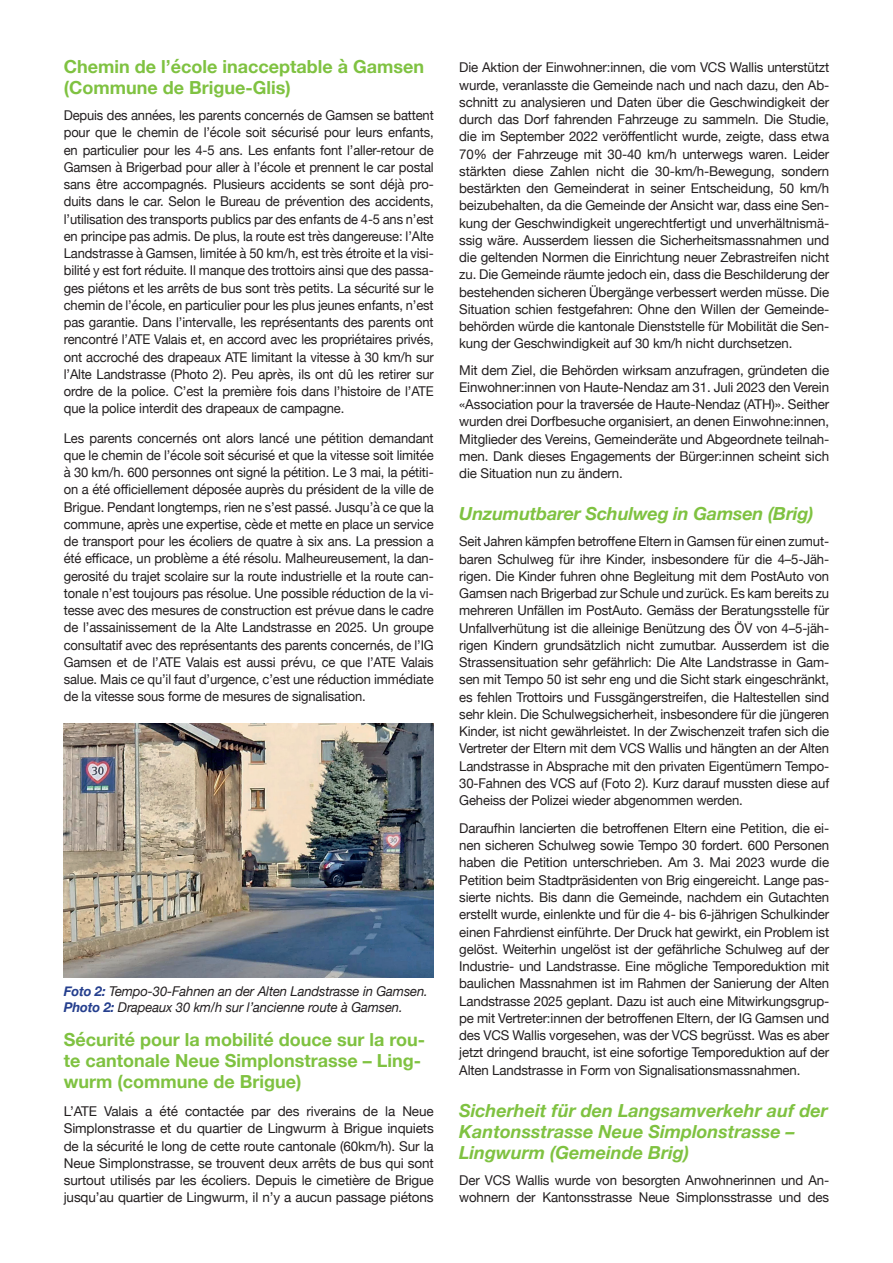
<style>
.page{position:relative;width:893px;height:1263px;background:#fff}
.page>*{position:absolute;margin:0;border:0;box-sizing:border-box;transform-origin:0 0}
.t1{font:700 18px/21px "Helvetica Neue";color:#7fc241}
.t2{font:italic 700 18px/21px "Helvetica Neue";color:#7fc241}
.t3{font:13.5px/17.2px "Helvetica Neue";letter-spacing:-.01em;color:#231f20;text-align:justify}
.t4{font:13.5px/17.2px "Helvetica Neue";letter-spacing:-.01em;color:#231f20;text-align:justify;scale:.96 1}
.t5{font:italic 13.5px/16.5px "Helvetica Neue";letter-spacing:-.01em;color:#231f20}
.s1{font-weight:700;color:#253f8e}
</style>
<div class="page">
<img style="left:64px;top:723px;width:370px;height:254px">
<h1 class="t1" style="left:64px;top:56px;width:362px">Chemin de l’école inacceptable à Gamsen (Commune de Brigue-Glis)</h1>
<p class="t4" style="left:64px;top:107px;width:387px">Depuis des années, les parents concernés de Gamsen se battent pour que le chemin de l’école soit sécurisé pour leurs enfants, en particulier pour les 4-5 ans. Les enfants font l’aller-retour de Gamsen à Brigerbad pour aller à l’école et prennent le car postal sans être accompagnés. Plusieurs accidents se sont déjà pro&shy;duits dans le car. Selon le Bureau de prévention des accidents, l’utilisation des transports publics par des enfants de 4-5 ans n’est en principe pas admis. De plus, la route est très dangereuse: l’Alte Landstrasse à Gamsen, limitée à 50 km/h, est très étroite et la visi&shy;bilité y est fort réduite. Il manque des trottoirs ainsi que des passa&shy;ges piétons et les arrêts de bus sont très petits. La sécurité sur le chemin de l’école, en particulier pour les plus jeunes enfants, n’est pas garantie. Dans l’intervalle, les représentants des parents ont rencontré l’ATE Valais et, en accord avec les propriétaires privés, ont accroché des drapeaux ATE limitant la vitesse à 30 km/h sur l’Alte Landstrasse (Photo 2). Peu après, ils ont dû les retirer sur ordre de la police. C’est la première fois dans l’histoire de l’ATE que la police interdit des drapeaux de campagne.</p>
<p class="t4" style="left:64px;top:430px;width:387px">Les parents concernés ont alors lancé une pétition demandant que le chemin de l’école soit sécurisé et que la vitesse soit limitée à 30 km/h. 600 personnes ont signé la pétition. Le 3 mai, la pétiti&shy;on a été officiellement déposée auprès du président de la ville de Brigue. Pendant longtemps, rien ne s’est passé. Jusqu’à ce que la commune, après une expertise, cède et mette en place un service de transport pour les écoliers de quatre à six ans. La pression a été efficace, un problème a été résolu. Malheureusement, la dan&shy;gerosité du trajet scolaire sur la route industrielle et la route can&shy;tonale n’est toujours pas résolue. Une possible réduction de la vi&shy;tesse avec des mesures de construction est prévue dans le cadre de l’assainissement de la Alte Landstrasse en 2025. Un groupe consultatif avec des représentants des parents concernés, de l’IG Gamsen et de l’ATE Valais est aussi prévu, ce que l’ATE Valais salue. Mais ce qu’il faut d’urgence, c’est une réduction immédiate de la vitesse sous forme de mesures de signalisation.</p>
<p class="t5" style="left:64px;top:983px;width:366px"><span class="s1">Foto 2:</span> Tempo-30-Fahnen an der Alten Landstrasse in Gamsen.<br><span class="s1">Photo 2:</span> Drapeaux 30 km/h sur l’ancienne route à Gamsen.</p>
<h1 class="t1" style="left:64px;top:1030px;width:363px">Sécurité pour la mobilité douce sur la rou&shy;te cantonale Neue Simplonstrasse – Ling&shy;wurm (commune de Brigue)</h1>
<p class="t3" style="left:64px;top:1103px;width:371px">L’ATE Valais a été contactée par des riverains de la Neue Simplonstrasse et du quartier de Lingwurm à Brigue inquiets de la sécurité le long de cette route cantonale (60km/h). Sur la Neue Simplonstrasse, se trouvent deux arrêts de bus qui sont surtout utilisés par les écoliers. Depuis le cimetière de Brigue jusqu’au quartier de Lingwurm, il n’y a aucun passage piétons</p>
<p class="t3" style="left:459px;top:60px;width:371px">Die Aktion der Einwohner:innen, die vom VCS Wallis unterstützt wurde, veranlasste die Gemeinde nach und nach dazu, den Ab&shy;schnitt zu analysieren und Daten über die Geschwindigkeit der durch das Dorf fahrenden Fahrzeuge zu sammeln. Die Studie, die im September 2022 veröffentlicht wurde, zeigte, dass etwa 70% der Fahrzeuge mit 30-40 km/h unterwegs waren. Leider stärkten diese Zahlen nicht die 30-km/h-Bewegung, sondern bestärkten den Gemeinderat in seiner Entscheidung, 50 km/h beizubehalten, da die Gemeinde der Ansicht war, dass eine Sen&shy;kung der Geschwindigkeit ungerechtfertigt und unverhältnismä&shy;ssig wäre. Ausserdem liessen die Sicherheitsmassnahmen und die geltenden Normen die Einrichtung neuer Zebrastreifen nicht zu. Die Gemeinde räumte jedoch ein, dass die Beschilderung der bestehenden sicheren Übergänge verbessert werden müsse. Die Situation schien festgefahren: Ohne den Willen der Gemeinde&shy;behörden würde die kantonale Dienststelle für Mobilität die Sen&shy;kung der Geschwindigkeit auf 30 km/h nicht durchsetzen.</p>
<p class="t3" style="left:459px;top:362px;width:371px">Mit dem Ziel, die Behörden wirksam anzufragen, gründeten die Einwohner:innen von Haute-Nendaz am 31. Juli 2023 den Verein «Association pour la traversée de Haute-Nendaz (ATH)». Seither wurden drei Dorfbesuche organisiert, an denen Einwohne:innen, Mitglieder des Vereins, Gemeinderäte und Abgeordnete teilnah&shy;men. Dank dieses Engagements der Bürger:innen scheint sich die Situation nun zu ändern.</p>
<h1 class="t2" style="left:459px;top:504px;width:356px">Unzumutbarer Schulweg in Gamsen (Brig)</h1>
<p class="t3" style="left:459px;top:534px;width:371px">Seit Jahren kämpfen betroffene Eltern in Gamsen für einen zumut&shy;baren Schulweg für ihre Kinder, insbesondere für die 4–5-Jäh&shy;rigen. Die Kinder fuhren ohne Begleitung mit dem PostAuto von Gamsen nach Brigerbad zur Schule und zurück. Es kam bereits zu mehreren Unfällen im PostAuto. Gemäss der Beratungsstelle für Unfallverhütung ist die alleinige Benützung des ÖV von 4–5-jäh&shy;rigen Kindern grundsätzlich nicht zumutbar. Ausserdem ist die Strassensituation sehr gefährlich: Die Alte Landstrasse in Gam&shy;sen mit Tempo 50 ist sehr eng und die Sicht stark eingeschränkt, es fehlen Trottoirs und Fussgängerstreifen, die Haltestellen sind sehr klein. Die Schulwegsicherheit, insbesondere für die jüngeren Kinder, ist nicht gewährleistet. In der Zwischenzeit trafen sich die Vertreter der Eltern mit dem VCS Wallis und hängten an der Alten Landstrasse in Absprache mit den privaten Eigentümern Tempo-30-Fahnen des VCS auf (Foto 2). Kurz darauf mussten diese auf Geheiss der Polizei wieder abgenommen werden.</p>
<p class="t3" style="left:459px;top:820px;width:371px">Daraufhin lancierten die betroffenen Eltern eine Petition, die ei&shy;nen sicheren Schulweg sowie Tempo 30 fordert. 600 Personen haben die Petition unterschrieben. Am 3. Mai 2023 wurde die Petition beim Stadtpräsidenten von Brig eingereicht. Lange pas&shy;sierte nichts. Bis dann die Gemeinde, nachdem ein Gutachten erstellt wurde, einlenkte und für die 4- bis 6-jährigen Schulkinder einen Fahrdienst einführte. Der Druck hat gewirkt, ein Problem ist gelöst. Weiterhin ungelöst ist der gefährliche Schulweg auf der Industrie- und Landstrasse. Eine mögliche Temporeduktion mit baulichen Massnahmen ist im Rahmen der Sanierung der Alten Landstrasse 2025 geplant. Dazu ist auch eine Mitwirkungsgrup&shy;pe mit Vertreter:innen der betroffenen Eltern, der IG Gamsen und des VCS Wallis vorgesehen, was der VCS begrüsst. Was es aber jetzt dringend braucht, ist eine sofortige Temporeduktion auf der Alten Landstrasse in Form von Signalisationsmassnahmen.</p>
<h1 class="t2" style="left:459px;top:1100px;width:370px">Sicherheit für den Langsamverkehr auf der<br>Kantonsstrasse Neue Simplonstrasse –<br>Lingwurm (Gemeinde Brig)</h1>
<p class="t3" style="left:459px;top:1172px;width:371px">Der VCS Wallis wurde von besorgten Anwohnerinnen und An&shy;wohnern der Kantonsstrasse Neue Simplonsstrasse und des</p>
</div>
